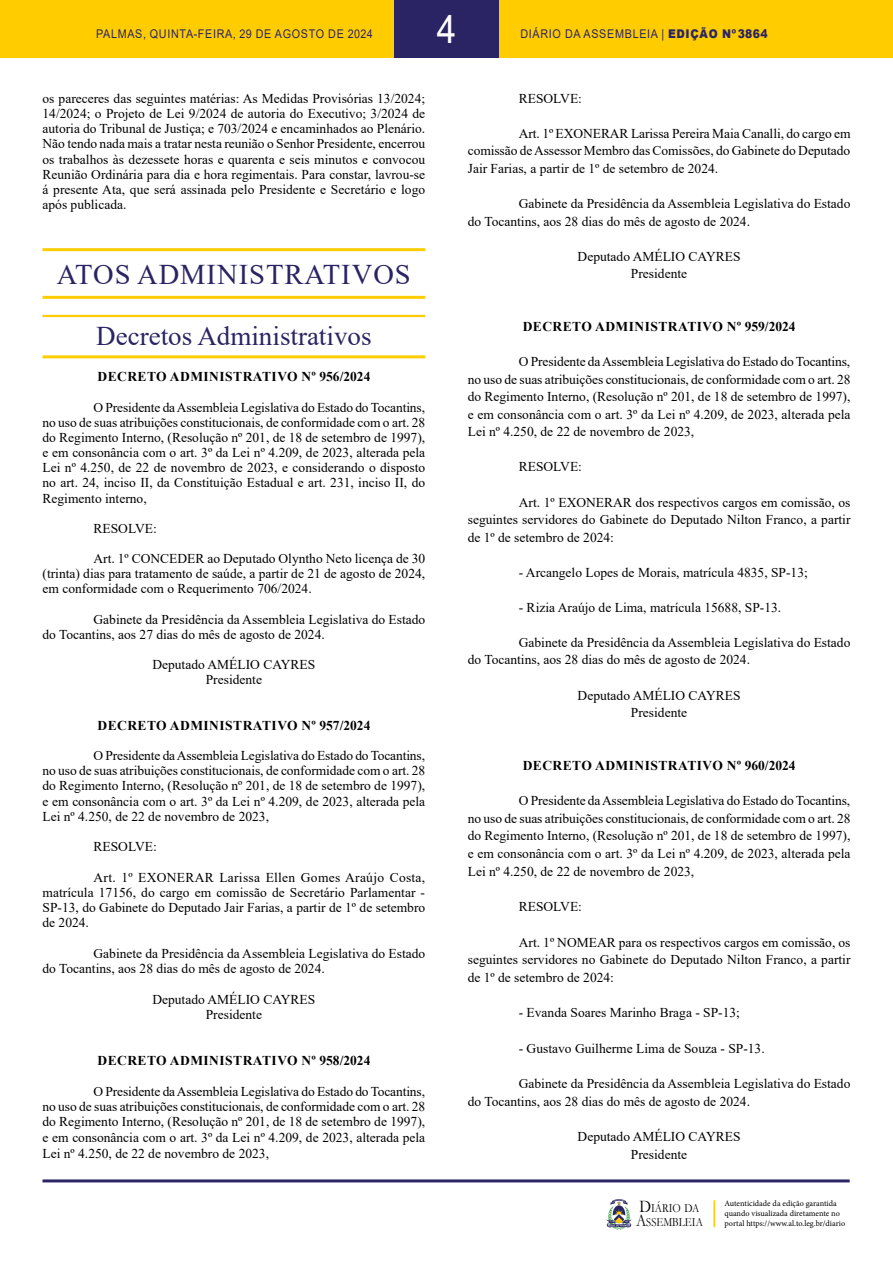
<style>
.page{position:relative;width:893px;height:1263px;background:#fff}
.page>*{position:absolute;margin:0;border:0;box-sizing:border-box;transform-origin:0 0}
.t1{font:39px "Arial";color:#fff;scale:.9 1}
.t2{font:28.5px "Times New Roman";letter-spacing:.035em;color:#2b2464}
.t3{font:27px "Times New Roman";color:#2b2464}
.t4{font:13.5px/15.1px "Times New Roman";color:#000;text-align:justify}
.t5{font:700 13.5px "Times New Roman";letter-spacing:.035em;color:#000}
.t6{font:12.45px/14px "Garamond";color:#000;scale:.85 1}
.t7{font:12px "Arial";letter-spacing:.065em;color:#2b2464;scale:.9 1}
.t8{font:8.25px/9.9px "Minion Pro";color:#000}
.s1{font-weight:900}
.s2{font-size:17.85px}
</style>
<div class="page">
<div style="left:0;top:0;width:893px;height:58px;background:#fc0"></div>
<hr style="left:43px;top:1179px;width:807px;height:3px;background:#2b2464">
<svg style="left:606px;top:1199px;width:26px;height:31px"></svg>
<div style="left:394px;top:0;width:105px;height:58px;background:#2b2464"></div>
<hr style="left:713px;top:1200px;width:2px;height:27px;background:#fc0">
<hr style="left:43px;top:248px;width:382px;height:3px;background:#fc0">
<hr style="left:43px;top:296px;width:382px;height:3px;background:#fc0">
<hr style="left:43px;top:315px;width:382px;height:2px;background:#fc0">
<hr style="left:43px;top:355px;width:382px;height:3px;background:#fc0">
<h1 class="t1" style="left:437px;top:2px;width:23px">4</h1>
<p class="t7" style="left:96px;top:25px;width:309px">PALMAS, QUINTA-FEIRA, 29 DE AGOSTO DE 2024</p>
<p class="t7" style="left:520px;top:25px;width:276px">DIÁRIO DA ASSEMBLEIA | <span class="s1">EDIÇÃO Nº3864</span></p>
<p class="t4" style="left:43px;top:90px;width:384px">os pareceres das seguintes matérias: As Medidas Provisórias 13/2024; 14/2024; o Projeto de Lei 9/2024 de autoria do Executivo; 3/2024 de autoria do Tribunal de Justiça; e 703/2024 e encaminhados ao Plenário.<br>Não tendo nada mais a tratar nesta reunião o Senhor Presidente, encerrou os trabalhos às dezessete horas e quarenta e seis minutos e convocou Reunião Ordinária para dia e hora regimentais. Para constar, lavrou-se á presente Ata, que será assinada pelo Presidente e Secretário e logo após publicada.</p>
<h2 class="t2" style="left:57px;top:255px;width:355px">ATOS ADMINISTRATIVOS</h2>
<h3 class="t3" style="left:96px;top:316px;width:277px">Decretos Administrativos</h3>
<p class="t5" style="left:97px;top:367px;width:274px">DECRETO ADMINISTRATIVO Nº 956/2024</p>
<p class="t4" style="left:43px;top:399px;width:384px;text-indent:51px">O Presidente da Assembleia Legislativa do Estado do Tocantins, no uso de suas atribuições constitucionais, de conformidade com o art. 28 do Regimento Interno, (Resolução nº 201, de 18 de setembro de 1997), e em consonância com o art. 3º da Lei nº 4.209, de 2023, alterada pela Lei nº 4.250, de 22 de novembro de 2023, e considerando o disposto no art. 24, inciso II, da Constituição Estadual e art. 231, inciso II, do Regimento interno,</p>
<p class="t4" style="left:94px;top:520px;width:65px">RESOLVE:</p>
<p class="t4" style="left:43px;top:551px;width:384px;text-indent:51px">Art. 1º CONCEDER ao Deputado Olyntho Neto licença de 30 (trinta) dias para tratamento de saúde, a partir de 21 de agosto de 2024, em conformidade com o Requerimento 706/2024.</p>
<p class="t4" style="left:43px;top:611px;width:384px;text-indent:51px">Gabinete da Presidência da Assembleia Legislativa do Estado do Tocantins, aos 27 dias do mês de agosto de 2024.</p>
<p class="t4" style="left:152px;top:657px;width:165px;text-align:center">Deputado AMÉLIO CAYRES<br>Presidente</p>
<p class="t5" style="left:97px;top:716px;width:274px">DECRETO ADMINISTRATIVO Nº 957/2024</p>
<p class="t4" style="left:43px;top:748px;width:384px;text-indent:51px">O Presidente da Assembleia Legislativa do Estado do Tocantins, no uso de suas atribuições constitucionais, de conformidade com o art. 28 do Regimento Interno, (Resolução nº 201, de 18 de setembro de 1997), e em consonância com o art. 3º da Lei nº 4.209, de 2023, alterada pela Lei nº 4.250, de 22 de novembro de 2023,</p>
<p class="t4" style="left:94px;top:838px;width:65px">RESOLVE:</p>
<p class="t4" style="left:43px;top:869px;width:384px;text-indent:51px">Art. 1º EXONERAR Larissa Ellen Gomes Araújo Costa, matrícula 17156, do cargo em comissão de Secretário Parlamentar - SP-13, do Gabinete do Deputado Jair Farias, a partir de 1º de setembro de 2024.</p>
<p class="t4" style="left:43px;top:945px;width:384px;text-indent:51px">Gabinete da Presidência da Assembleia Legislativa do Estado do Tocantins, aos 28 dias do mês de agosto de 2024.</p>
<p class="t4" style="left:152px;top:991px;width:165px;text-align:center">Deputado AMÉLIO CAYRES<br>Presidente</p>
<p class="t5" style="left:97px;top:1051px;width:274px">DECRETO ADMINISTRATIVO Nº 958/2024</p>
<p class="t4" style="left:43px;top:1083px;width:384px;line-height:15.6px;text-indent:51px">O Presidente da Assembleia Legislativa do Estado do Tocantins, no uso de suas atribuições constitucionais, de conformidade com o art. 28 do Regimento Interno, (Resolução nº 201, de 18 de setembro de 1997), e em consonância com o art. 3º da Lei nº 4.209, de 2023, alterada pela Lei nº 4.250, de 22 de novembro de 2023,</p>
<p class="t4" style="left:519px;top:90px;width:65px">RESOLVE:</p>
<p class="t4" style="left:468px;top:124px;width:384px;line-height:17.5px;text-indent:51px">Art. 1º EXONERAR Larissa Pereira Maia Canalli, do cargo em comissão de Assessor Membro das Comissões, do Gabinete do Deputado Jair Farias, a partir de 1º de setembro de 2024.</p>
<p class="t4" style="left:468px;top:194px;width:384px;line-height:17.5px;text-indent:51px">Gabinete da Presidência da Assembleia Legislativa do Estado do Tocantins, aos 28 dias do mês de agosto de 2024.</p>
<p class="t4" style="left:578px;top:247px;width:165px;line-height:17.5px;text-align:center">Deputado AMÉLIO CAYRES<br>Presidente</p>
<p class="t5" style="left:523px;top:317px;width:274px">DECRETO ADMINISTRATIVO Nº 959/2024</p>
<p class="t4" style="left:468px;top:352px;width:384px;line-height:17.5px;text-indent:51px">O Presidente da Assembleia Legislativa do Estado do Tocantins, no uso de suas atribuições constitucionais, de conformidade com o art. 28 do Regimento Interno, (Resolução nº 201, de 18 de setembro de 1997), e em consonância com o art. 3º da Lei nº 4.209, de 2023, alterada pela Lei nº 4.250, de 22 de novembro de 2023,</p>
<p class="t4" style="left:519px;top:459px;width:65px">RESOLVE:</p>
<p class="t4" style="left:468px;top:493px;width:384px;line-height:17.5px;text-indent:51px">Art. 1º EXONERAR dos respectivos cargos em comissão, os seguintes servidores do Gabinete do Deputado Nilton Franco, a partir de 1º de setembro de 2024:</p>
<p class="t4" style="left:519px;top:564px;width:291px">- Arcangelo Lopes de Morais, matrícula 4835, SP-13;</p>
<p class="t4" style="left:519px;top:599px;width:264px">- Rizia Araújo de Lima, matrícula 15688, SP-13.</p>
<p class="t4" style="left:468px;top:633px;width:384px;line-height:17.5px;text-indent:51px">Gabinete da Presidência da Assembleia Legislativa do Estado do Tocantins, aos 28 dias do mês de agosto de 2024.</p>
<p class="t4" style="left:578px;top:686px;width:165px;line-height:17.5px;text-align:center">Deputado AMÉLIO CAYRES<br>Presidente</p>
<p class="t5" style="left:523px;top:755px;width:274px">DECRETO ADMINISTRATIVO Nº 960/2024</p>
<p class="t4" style="left:468px;top:791px;width:384px;line-height:17.7px;text-indent:51px">O Presidente da Assembleia Legislativa do Estado do Tocantins, no uso de suas atribuições constitucionais, de conformidade com o art. 28 do Regimento Interno, (Resolução nº 201, de 18 de setembro de 1997), e em consonância com o art. 3º da Lei nº 4.209, de 2023, alterada pela Lei nº 4.250, de 22 de novembro de 2023,</p>
<p class="t4" style="left:519px;top:899px;width:65px">RESOLVE:</p>
<p class="t4" style="left:468px;top:933px;width:384px;line-height:17.7px;text-indent:51px">Art. 1º NOMEAR para os respectivos cargos em comissão, os seguintes servidores no Gabinete do Deputado Nilton Franco, a partir de 1º de setembro de 2024:</p>
<p class="t4" style="left:519px;top:1005px;width:223px">- Evanda Soares Marinho Braga - SP-13;</p>
<p class="t4" style="left:519px;top:1040px;width:247px">- Gustavo Guilherme Lima de Souza - SP-13.</p>
<p class="t4" style="left:468px;top:1074px;width:384px;line-height:17.7px;text-indent:51px">Gabinete da Presidência da Assembleia Legislativa do Estado do Tocantins, aos 28 dias do mês de agosto de 2024.</p>
<p class="t4" style="left:578px;top:1127px;width:165px;line-height:17.7px;text-align:center">Deputado AMÉLIO CAYRES<br>Presidente</p>
<p class="t6" style="left:636px;top:1201px;width:80px"><span class="s2">D</span>IÁRIO DA<br><span class="s2">A</span>SSEMBLEIA</p>
<p class="t8" style="left:724px;top:1199px;width:122px">Autenticidade da edição garantida quando visualizada diretamente no portal https://www.al.to.leg.br/diario</p>
</div>
